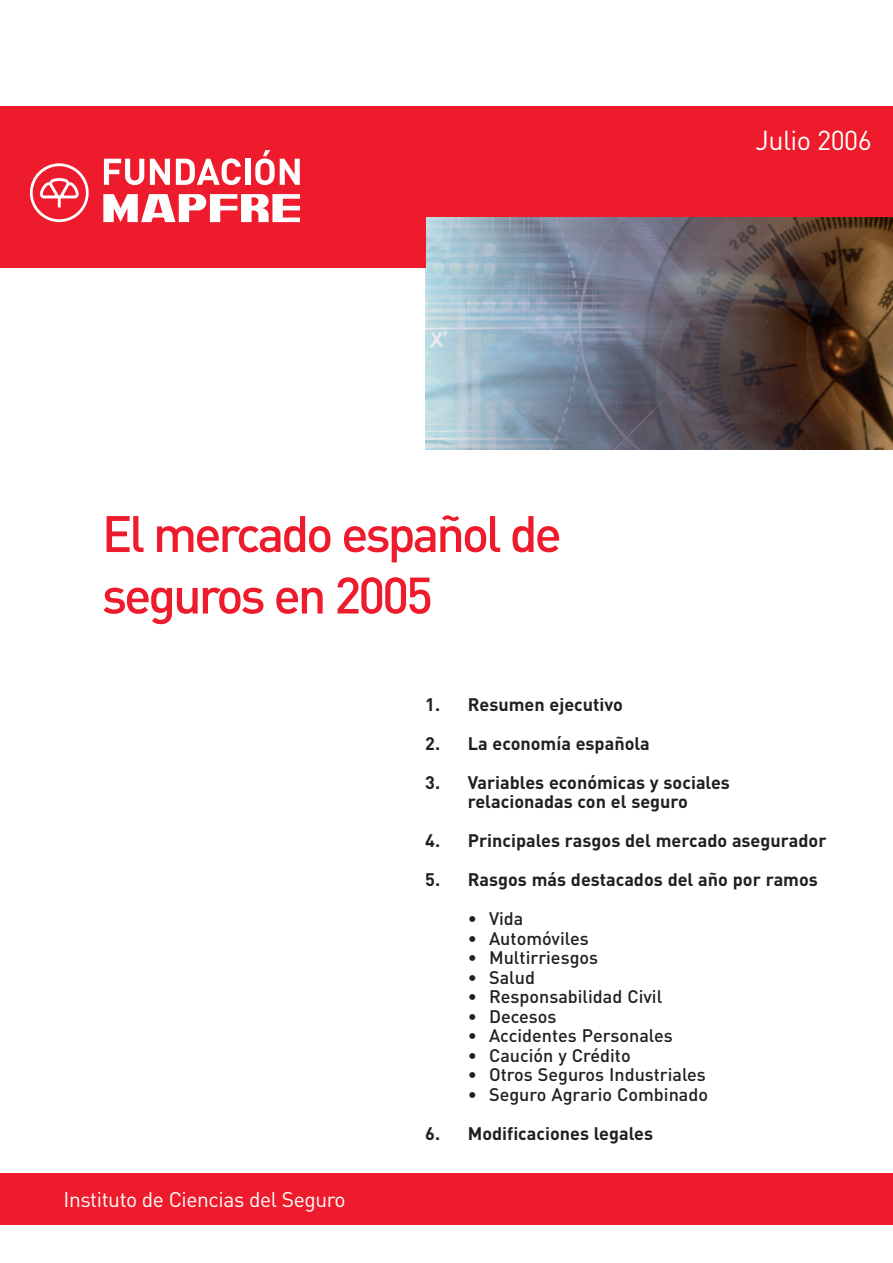
<style>
.page{position:relative;width:893px;height:1263px;background:#fff}
.page>*{position:absolute;margin:0;border:0;box-sizing:border-box;transform-origin:0 0}
.t1{font:500 50.55px/61.5px "DIN";letter-spacing:-.06em;color:#ee1b2c}
.t2{font:27px "DIN";letter-spacing:-.02em;color:#fff}
.t3{font:21px "DIN";letter-spacing:-.02em;color:#fff}
.t4{font:700 18px/19.5px "DIN";color:#231f20;text-align:center}
.t5{font:500 18px "DIN";color:#231f20}
</style>
<div class="page">
<img style="left:425px;top:217px;width:467px;height:232px">
<div style="left:0;top:106px;width:892px;height:111px;background:#ee1b2c"></div>
<div style="left:0;top:115px;width:425px;height:153px;background:#ee1b2c"></div>
<div style="left:0;top:1174px;width:892px;height:51px;background:#ee1b2c"></div>
<svg style="left:103px;top:194px;width:197px;height:28px"></svg>
<svg style="left:104px;top:159px;width:40px;height:26px"></svg>
<svg style="left:150px;top:159px;width:20px;height:26px"></svg>
<svg style="left:176px;top:158px;width:65px;height:27px"></svg>
<div style="left:245px;top:159px;width:5px;height:26px;background:#fff"></div>
<svg style="left:255px;top:150px;width:45px;height:35px"></svg>
<svg style="left:30px;top:163px;width:59px;height:59px"></svg>
<h1 class="t1" style="left:102px;top:508px;width:461px">El mercado español de seguros en 2005</h1>
<h2 class="t2" style="left:755px;top:130px;width:118px">Julio 2006</h2>
<p class="t3" style="left:64px;top:1192px;width:283px">Instituto de Ciencias del Seguro</p>
<p class="t4" style="left:425px;top:696px;width:199px">1. Resumen ejecutivo</p>
<p class="t4" style="left:425px;top:735px;width:226px">2. La economía española</p>
<p class="t4" style="left:425px;top:774px;width:306px">3. Variables económicas y sociales relacionadas con el seguro</p>
<p class="t4" style="left:425px;top:832px;width:403px">4. Principales rasgos del mercado asegurador</p>
<p class="t4" style="left:425px;top:871px;width:394px">5. Rasgos más destacados del año por ramos</p>
<p class="t5" style="left:468px;top:912px;width:57px">• Vida</p>
<p class="t5" style="left:468px;top:932px;width:122px">• Automóviles</p>
<p class="t5" style="left:468px;top:951px;width:132px">• Multirriesgos</p>
<p class="t5" style="left:468px;top:971px;width:69px">• Salud</p>
<p class="t5" style="left:468px;top:990px;width:196px">• Responsabilidad Civil</p>
<p class="t5" style="left:468px;top:1010px;width:90px">• Decesos</p>
<p class="t5" style="left:468px;top:1029px;width:206px">• Accidentes Personales</p>
<p class="t5" style="left:468px;top:1049px;width:164px">• Caución y Crédito</p>
<p class="t5" style="left:468px;top:1068px;width:240px">• Otros Seguros Industriales</p>
<p class="t5" style="left:468px;top:1088px;width:242px">• Seguro Agrario Combinado</p>
<p class="t4" style="left:425px;top:1125px;width:229px">6. Modificaciones legales</p>
</div>
